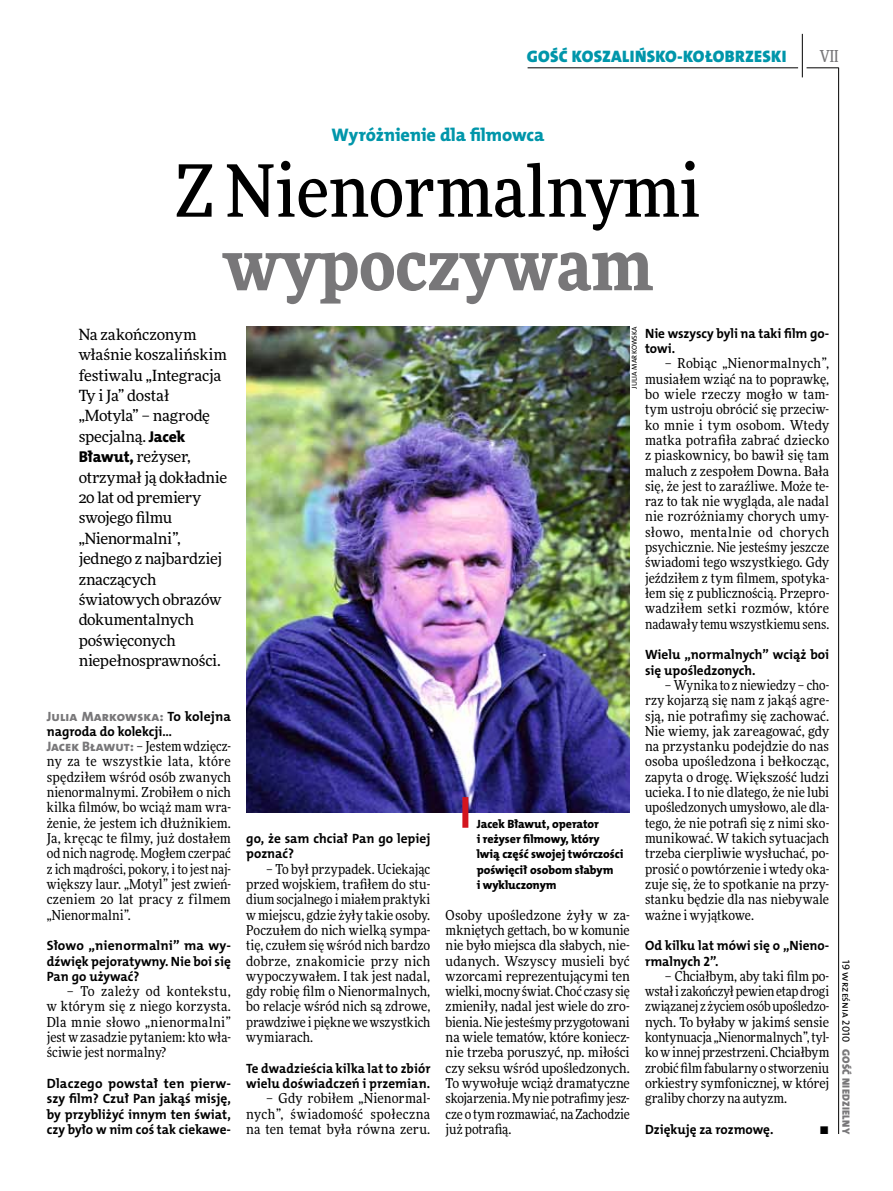
<style>
.page{position:relative;width:893px;height:1191px;background:#fff}
.page>*{position:absolute;margin:0;border:0;box-sizing:border-box;transform-origin:0 0}
.t1{font:500 72px "Freeday Narrow";color:#000}
.t2{font:900 72px "Freeday Narrow";color:#787779}
.t3{font:18.3px "The Mix HP8 Ex Bld";letter-spacing:-.005em;color:#0096aa}
.t4{font:16.65px "The Mix HP9 Blk";letter-spacing:.02em;color:#0096aa}
.t5{font:500 16.5px "Freeday Narrow";color:#787779;scale:.9 1}
.t6{font:15.45px/20.4px "Freeday News";letter-spacing:-.015em;color:#000}
.t7{font:13.65px/15.3px "Freeday Narrow News";letter-spacing:.005em;color:#000;text-align:justify}
.t8{font:13.5px/15.3px "The Mix HP7 Bld";color:#000}
.t9{font:13.5px "The Mix HP8 Ex Bld";letter-spacing:.01em;color:#787779}
.t10{font:13.5px "Freeday News";color:#000}
.t11{font:12px/15.3px "The Mix HP8 Ex Bld";letter-spacing:-.005em;color:#000}
.t12{font:10.5px "The Mix HP9 Blk";letter-spacing:.025em;color:#787779}
.t13{font:10.5px "The Mix HP5 Plain";color:#000}
.t14{font:7.2px "The Mix HP5 Plain";letter-spacing:.02em;color:#000}
.s1{font-family:"The Mix HP8 Ex Bld";font-size:15.75px}
.s2{font-family:"The Mix HP7 Bld";color:#000}
.s3{font-family:"The Mix HP8 Ex Bld";color:#787779}
</style>
<div class="page">
<hr style="left:838px;top:68px;width:1px;height:1066px;background:#000">
<hr style="left:802px;top:34px;width:1px;height:43px;background:#000">
<hr style="left:806px;top:68px;width:33px;height:1px;background:#000">
<hr style="left:528px;top:68px;width:270px;height:1px;background:#000">
<img style="left:246px;top:326px;width:384px;height:486px">
<div style="left:462px;top:797px;width:6px;height:30px;background:#d3151f"></div>
<p class="t4" style="left:527px;top:46px;width:261px">GOŚĆ KOSZALIŃSKO-KOŁOBRZESKI</p>
<p class="t5" style="left:820px;top:46px;width:22px">VII</p>
<h2 class="t3" style="left:331px;top:123px;width:214px">Wyróżnienie dla filmowca</h2>
<h1 class="t1" style="left:175px;top:146px;width:527px">Z Nienormalnymi</h1>
<h1 class="t2" style="left:223px;top:217px;width:431px">wypoczywam</h1>
<p class="t6" style="left:79px;top:324px;width:150px">Na zakończonym właśnie koszalińskim festiwalu „Integracja<br>Ty i Ja” dostał „Motyla” – nagrodę specjalną. <span class="s1">Jacek<br>Bławut,</span> reżyser, otrzymał ją dokładnie<br>20 lat od premiery swojego filmu „Nienormalni”, jednego z najbardziej znaczących światowych obrazów dokumentalnych poświęconych niepełnosprawności.</p>
<p class="t9" style="left:47px;top:707px;width:186px">Julia Markowska: <span class="s2">To kolejna</span></p>
<p class="t8" style="left:47px;top:723px;width:127px">nagroda do kolekcji…</p>
<p class="t7" style="left:47px;top:738px;width:186px"><span class="s3">Jacek Bławut:</span> – Jestem wdzięcz&shy;ny za te wszystkie lata, które spędziłem wśród osób zwanych nienormalnymi. Zrobiłem o nich kilka filmów, bo wciąż mam wra&shy;żenie, że jestem ich dłużnikiem.<br>Ja, kręcąc te filmy, już dostałem od nich nagrodę. Mogłem czerpać z ich mądrości, pokory, i to jest naj&shy;większy laur. „Motyl” jest zwień&shy;czeniem 20 lat pracy z filmem „Nienormalni”.</p>
<p class="t8" style="left:47px;top:938px;width:186px;text-align:justify">Słowo „nienormalni” ma wy&shy;dźwięk pejoratywny. Nie boi się Pan go używać?</p>
<p class="t7" style="left:47px;top:983px;width:186px;text-indent:20px">– To zależy od kontekstu, w którym się z niego korzysta.<br>Dla mnie słowo „nienormalni” jest w zasadzie pytaniem: kto wła&shy;ściwie jest normalny?</p>
<p class="t8" style="left:47px;top:1076px;width:186px;text-align:justify">Dlaczego powstał ten pierw&shy;szy film? Czuł Pan jakąś misję, by przybliżyć innym ten świat, czy było w nim coś tak ciekawe-</p>
<p class="t8" style="left:246px;top:831px;width:186px">go, że sam chciał Pan go lepiej poznać?</p>
<p class="t7" style="left:246px;top:861px;width:186px;text-indent:20px">– To był przypadek. Uciekając przed wojskiem, trafiłem do stu&shy;dium socjalnego i miałem praktyki w miejscu, gdzie żyły takie osoby.<br>Poczułem do nich wielką sympa&shy;tię, czułem się wśród nich bardzo dobrze, znakomicie przy nich wypoczywałem. I tak jest nadal, gdy robię film o Nienormalnych, bo relacje wśród nich są zdrowe, prawdziwe i piękne we wszystkich wymiarach.</p>
<p class="t8" style="left:246px;top:1060px;width:186px">Te dwadzieścia kilka lat to zbiór wielu doświadczeń i przemian.</p>
<p class="t7" style="left:246px;top:1090px;width:186px;text-indent:20px">– Gdy robiłem „Nienormal&shy;nych”, świadomość społeczna na ten temat była równa zeru.</p>
<p class="t14" style="left:630px;top:389px;width:64px;rotate:-90deg">Julia Markowska</p>
<p class="t8" style="left:645px;top:326px;width:186px">Nie wszyscy byli na taki film go&shy;towi.</p>
<p class="t7" style="left:645px;top:356px;width:186px;text-indent:20px">– Robiąc „Nienormalnych”, musiałem wziąć na to poprawkę, bo wiele rzeczy mogło w tam&shy;tym ustroju obrócić się przeciw&shy;ko mnie i tym osobom. Wtedy matka potrafiła zabrać dziecko z piaskownicy, bo bawił się tam maluch z zespołem Downa. Bała się, że jest to zaraźliwe. Może te&shy;raz to tak nie wygląda, ale nadal nie rozróżniamy chorych umy&shy;słowo, mentalnie od chorych psychicznie. Nie jesteśmy jeszcze świadomi tego wszystkiego. Gdy jeździłem z tym filmem, spotyka&shy;łem się z publicznością. Przepro&shy;wadziłem setki rozmów, które nadawały temu wszystkiemu sens.</p>
<p class="t8" style="left:645px;top:647px;width:186px">Wielu „normalnych” wciąż boi się upośledzonych.</p>
<p class="t7" style="left:645px;top:677px;width:186px;text-indent:20px">– Wynika to z niewiedzy – cho&shy;rzy kojarzą się nam z jakąś agre&shy;sją, nie potrafimy się zachować.<br>Nie wiemy, jak zareagować, gdy na przystanku podejdzie do nas osoba upośledzona i bełkocząc, zapyta o drogę. Większość ludzi ucieka. I to nie dlatego, że nie lubi upośledzonych umysłowo, ale dla&shy;tego, że nie potrafi się z nimi sko&shy;munikować. W takich sytuacjach trzeba cierpliwie wysłuchać, po&shy;prosić o powtórzenie i wtedy oka&shy;zuje się, że to spotkanie na przy&shy;stanku będzie dla nas niebywale ważne i wyjątkowe.</p>
<p class="t8" style="left:645px;top:938px;width:186px">Od kilku lat mówi się o „Nieno&shy;rmalnych 2”.</p>
<p class="t7" style="left:645px;top:968px;width:186px;text-indent:20px">– Chciałbym, aby taki film po&shy;wstał i zakończył pewien etap drogi związanej z życiem osób upośledzo&shy;nych. To byłaby w jakimś sensie kontynuacja „Nienormalnych”, tyl&shy;ko w innej przestrzeni. Chciałbym zrobić film fabularny o stworzeniu orkiestry symfonicznej, w której graliby chorzy na autyzm.</p>
<p class="t8" style="left:645px;top:1121px;width:130px">Dziękuję za rozmowę.</p>
<p class="t10" style="left:820px;top:1120px;width:11px">•</p>
<p class="t11" style="left:477px;top:816px;width:148px">Jacek Bławut, operator<br>i reżyser filmowy, który lwią część swojej twórczości poświęcił osobom słabym<br>i wykluczonym</p>
<p class="t7" style="left:446px;top:907px;width:186px">Osoby upośledzone żyły w za&shy;mkniętych gettach, bo w komunie nie było miejsca dla słabych, nie&shy;udanych. Wszyscy musieli być wzorcami reprezentującymi ten wielki, mocny świat. Choć czasy się zmieniły, nadal jest wiele do zro&shy;bienia. Nie jesteśmy przygotowani na wiele tematów, które koniecz&shy;nie trzeba poruszyć, np. miłości czy seksu wśród upośledzonych.<br>To wywołuje wciąż dramatyczne skojarzenia. My nie potrafimy jesz&shy;cze o tym rozmawiać, na Zachodzie już potrafią.</p>
<p class="t13" style="left:853px;top:960px;width:84px;rotate:90deg">19 września 2010</p>
<p class="t12" style="left:853px;top:1049px;width:86px;rotate:90deg">GOŚĆ NIEDZIELNY</p>
</div>
